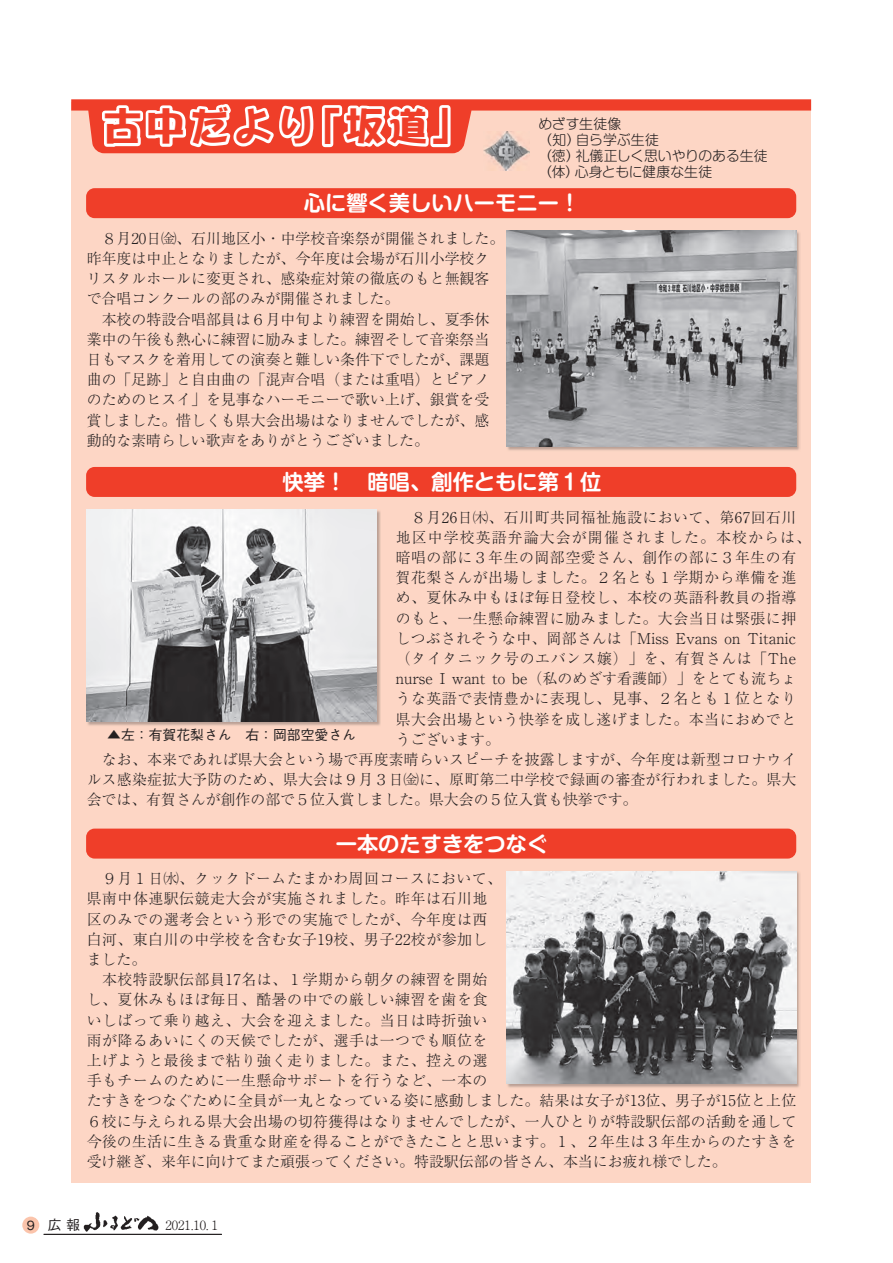
<style>
.page{position:relative;width:893px;height:1263px;background:#fff}
.page>*{position:absolute;margin:0;border:0;box-sizing:border-box;transform-origin:0 0}
.t1{font:39px "DFPOP1 Std W12";letter-spacing:.115em;color:#ef3e29}
.t2{font:700 21.3px "Shin M Go Pro De";color:#fff}
.t3{font:300 14.85px/20.2px "Ryumin Pro";letter-spacing:.035em;color:#231f20}
.t4{font:300 14.85px/20.2px "Ryumin Pro";letter-spacing:.015em;color:#231f20}
.t5{font:300 14.85px "Ryumin Pro";letter-spacing:.04em;color:#231f20}
.t6{font:300 14.85px "Ryumin Pro";letter-spacing:.075em;color:#231f20}
.t7{font:300 13.8px/15.9px "Shin M Go Pro";color:#231f20}
.t8{font:500 13.8px "Gothic BBB Pr 6";color:#231f20}
.t9{font:500 13.8px "Gothic BBB Pro";color:#231f20}
.t10{font:300 12.75px "Ryumin Pro";color:#231f20}
.t11{font:11.7px "Gothic MB101 Pro";color:#231f20}
</style>
<div class="page">
<img style="left:83px;top:1212px;width:76px;height:20px">
<div style="left:22px;top:1216px;width:17px;height:17px;background:#fbc4ab;border-radius:50%"></div>
<hr style="left:44px;top:1234px;width:178px;height:1px;background:#231f20">
<div style="left:71px;top:102px;width:740px;height:1080px;background:#fdd6c5"></div>
<svg style="left:71px;top:99px;width:740px;height:54px"></svg>
<img style="left:484px;top:132px;width:46px;height:38px">
<div style="left:86px;top:188px;width:710px;height:30px;background:#ef3e29;border-radius:9px"></div>
<div style="left:86px;top:828px;width:710px;height:30px;background:#ef3e29;border-radius:9px"></div>
<div style="left:86px;top:467px;width:710px;height:30px;background:#ef3e29;border-radius:9px"></div>
<img style="left:507px;top:231px;width:293px;height:220px">
<img style="left:506px;top:231px;width:290px;height:216px">
<img style="left:507px;top:871px;width:293px;height:217px">
<img style="left:506px;top:871px;width:290px;height:213px">
<img style="left:87px;top:510px;width:294px;height:216px">
<img style="left:87px;top:509px;width:290px;height:213px">
<h1 class="t1" style="left:103px;top:105px;width:215px">古中だより</h1>
<h1 class="t1" style="left:301px;top:105px;width:171px">「坂道」</h1>
<p class="t7" style="left:538px;top:114px;width:85px">めざす生徒像</p>
<p class="t7" style="left:576px;top:130px;width:84px">自ら学ぶ生徒</p>
<p class="t7" style="left:576px;top:130px;width:193px;text-indent:-38px">（知）<br>礼儀正しく思いやりのある生徒</p>
<p class="t7" style="left:575px;top:146px;width:139px;text-indent:-36px">（徳）<br>心身ともに健康な生徒</p>
<p class="t7" style="left:538px;top:162px;width:42px">（体）</p>
<h2 class="t2" style="left:304px;top:186px;width:278px">心に響く美しいハーモニー!</h2>
<p class="t4" style="left:87px;top:227px;width:419px">　８月20日㈮、石川地区小・中学校音楽祭が開催されました。昨年度は中止となりましたが、今年度は会場が石川小学校クリスタルホールに変更され、感染症対策の徹底のもと無観客で合唱コンクールの部のみが開催されました。<br>　本校の特設合唱部員は６月中旬より練習を開始し、夏季休業中の午後も熱心に練習に励みました。練習そして音楽祭当日もマスクを着用しての演奏と難しい条件下でしたが、課題曲の「足跡」と自由曲の「混声合唱（または重唱）とピアノのためのヒスイ」を見事なハーモニーで歌い上げ、銀賞を受賞しました。惜しくも県大会出場はなりませんでしたが、感動的な素晴らしい歌声をありがとうございました。</p>
<h2 class="t2" style="left:283px;top:465px;width:320px">快挙！　暗唱、創作ともに第１位</h2>
<p class="t3" style="left:396px;top:506px;width:402px">　８月26日㈭、石川町共同福祉施設において、第67回石川</p>
<p class="t6" style="left:396px;top:525px;width:417px">地区中学校英語弁論大会が開催されました。本校からは、</p>
<p class="t3" style="left:396px;top:546px;width:402px">暗唱の部に３年生の岡部空愛さん、創作の部に３年生の有</p>
<p class="t3" style="left:396px;top:566px;width:402px">賀花梨さんが出場しました。２名とも１学期から準備を進</p>
<p class="t3" style="left:396px;top:586px;width:402px">め、夏休み中もほぼ毎日登校し、本校の英語科教員の指導</p>
<p class="t3" style="left:396px;top:607px;width:402px">のもと、一生懸命練習に励みました。大会当日は緊張に押</p>
<p class="t4" style="left:747px;top:627px;width:50px">Titanic</p>
<p class="t4" style="left:396px;top:627px;width:275px">しつぶされそうな中、岡部さんは「Miss</p>
<p class="t5" style="left:396px;top:647px;width:402px">（タイタニック号のエバンス嬢）」を、有賀さんは「The</p>
<p class="t4" style="left:396px;top:667px;width:402px">nurse I want to be（私のめざす看護師）」をとても流ちょ</p>
<p class="t3" style="left:396px;top:687px;width:402px">うな英語で表情豊かに表現し、見事、２名とも１位となり</p>
<p class="t3" style="left:396px;top:708px;width:402px">県大会出場という快挙を成し遂げました。本当におめでと</p>
<p class="t4" style="left:396px;top:728px;width:106px">うございます。</p>
<p class="t4" style="left:87px;top:748px;width:711px">　なお、本来であれば県大会という場で再度素晴らいスピーチを披露しますが、今年度は新型コロナウイ</p>
<p class="t4" style="left:87px;top:768px;width:711px">ルス感染症拡大予防のため、県大会は９月３日㈮に、原町第二中学校で録画の審査が行われました。県大</p>
<p class="t4" style="left:87px;top:788px;width:552px">会では、有賀さんが創作の部で５位入賞しました。県大会の５位入賞も快挙です。</p>
<p class="t4" style="left:676px;top:627px;width:43px">Evans</p>
<p class="t4" style="left:725px;top:627px;width:17px">on</p>
<p class="t8" style="left:107px;top:724px;width:250px">▲左：有賀花梨さん　右：岡部空愛さん</p>
<h2 class="t2" style="left:336px;top:826px;width:214px">一本のたすきをつなぐ</h2>
<p class="t3" style="left:87px;top:867px;width:711px">　９月１日㈬、クックドームたまかわ周回コースにおいて、<br>県南中体連駅伝競走大会が実施されました。昨年は石川地<br>区のみでの選考会という形での実施でしたが、今年度は西<br>白河、東白川の中学校を含む女子19校、男子22校が参加し<br>ました。<br>　本校特設駅伝部員17名は、１学期から朝夕の練習を開始<br>し、夏休みもほぼ毎日、酷暑の中での厳しい練習を歯を食<br>いしばって乗り越え、大会を迎えました。当日は時折強い<br>雨が降るあいにくの天候でしたが、選手は一つでも順位を<br>上げようと最後まで粘り強く走りました。また、控えの選<br>手もチームのために一生懸命サポートを行うなど、一本の<br>たすきをつなぐために全員が一丸となっている姿に感動しました。結果は女子が13位、男子が15位と上位６校に与えられる県大会出場の切符獲得はなりませんでしたが、一人ひとりが特設駅伝部の活動を通して今後の生活に生きる貴重な財産を得ることができたことと思います。１、２年生は３年生からのたすきを受け継ぎ、来年に向けてまた頑張ってください。特設駅伝部の皆さん、本当にお疲れ様でした。</p>
<p class="t11" style="left:27px;top:1215px;width:10px">9</p>
<p class="t9" style="left:48px;top:1213px;width:34px">広報</p>
<p class="t10" style="left:165px;top:1215px;width:57px">2021.10.１</p>
</div>
